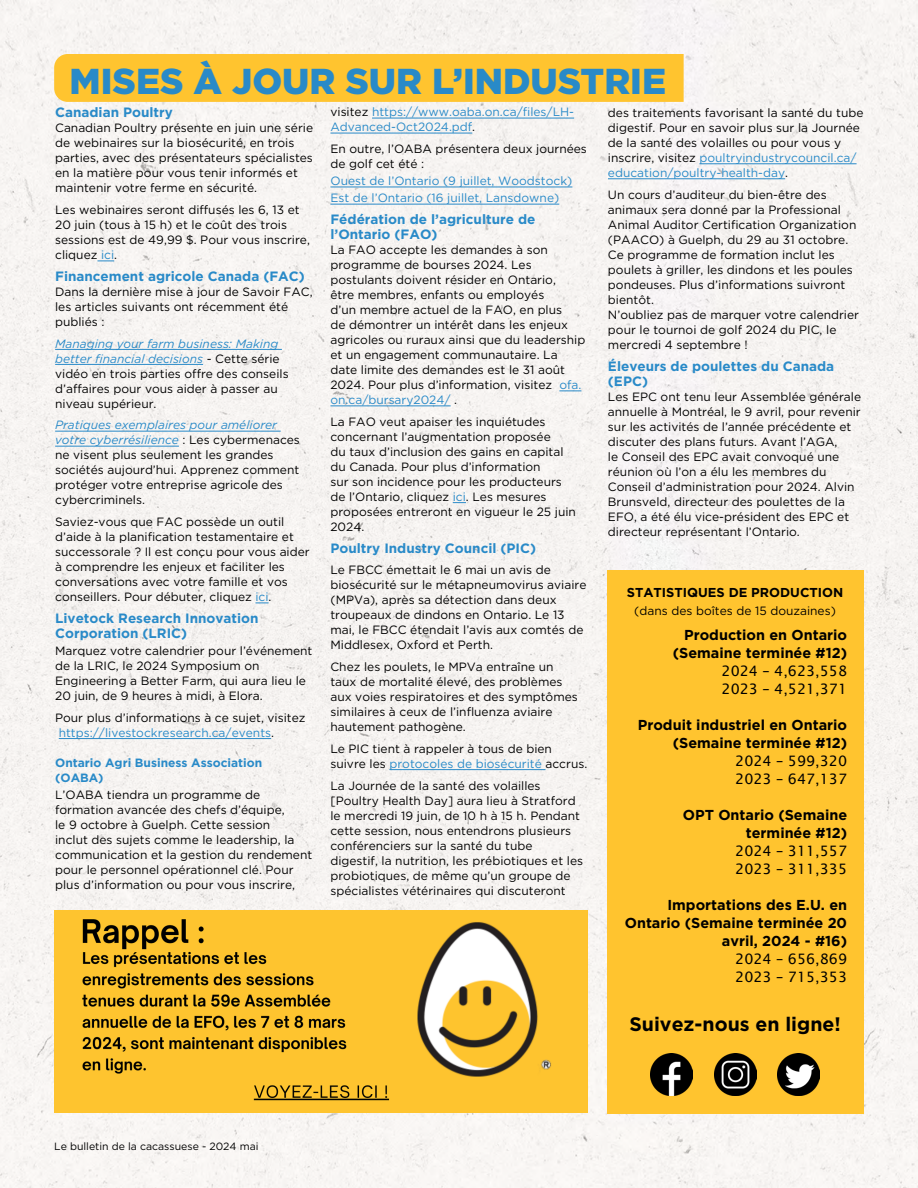
<style>
.page{position:relative;width:918px;height:1188px;background:#f7f4f2}
.page>*{position:absolute;margin:0;border:0;box-sizing:border-box;transform-origin:0 0}
.t1{font:900 36px "Gotham";color:#298ac8}
.t2{font:700 19.5px "Gotham";color:#000}
.t3{font:700 14.4px/18px "Gotham";color:#000;text-align:right}
.t4{font:14.4px/18px "Lucida Sans";color:#000}
.t5{font:700 13.5px/15px "Gotham";color:#298ac8}
.t6{font:700 12.9px "Gotham";color:#000}
.t7{font:12px/15px "Gotham";color:#000}
.t8{font:12px/15px "Gotham";color:#298ac8}
.t9{font:700 12px/15px "Gotham";color:#298ac8}
.t10{font:10.5px "Gotham";color:#000}
.s1{color:#298ac8}
.s2{font-style:italic;color:#298ac8}
.s3{color:#000}
</style>
<div class="page">
<div style="left:54px;top:54px;width:630px;height:48px;background:#ffc42f"></div>
<img style="left:54px;top:911px;width:533px;height:202px">
<div style="left:607px;top:570px;width:256px;height:544px;background:#ffc42f"></div>
<img style="left:651px;top:1054px;width:41px;height:42px">
<img style="left:714px;top:1054px;width:42px;height:42px">
<img style="left:778px;top:1054px;width:42px;height:42px">
<svg style="left:97px;top:261px;width:17px;height:1px"></svg>
<hr style="left:55px;top:349px;width:227px;height:1px;background:#298ac8">
<hr style="left:55px;top:364px;width:148px;height:1px;background:#298ac8">
<hr style="left:55px;top:431px;width:226px;height:1px;background:#298ac8">
<hr style="left:55px;top:446px;width:124px;height:1px;background:#298ac8">
<svg style="left:255px;top:603px;width:14px;height:1px"></svg>
<hr style="left:59px;top:738px;width:212px;height:1px;background:#298ac8">
<hr style="left:372px;top:118px;width:202px;height:1px;background:#298ac8">
<hr style="left:330px;top:133px;width:142px;height:1px;background:#298ac8">
<hr style="left:330px;top:187px;width:242px;height:1px;background:#298ac8">
<hr style="left:330px;top:204px;width:229px;height:1px;background:#298ac8">
<svg style="left:559px;top:391px;width:22px;height:1px"></svg>
<hr style="left:330px;top:406px;width:121px;height:1px;background:#298ac8">
<svg style="left:453px;top:502px;width:13px;height:1px"></svg>
<hr style="left:389px;top:769px;width:156px;height:1px;background:#298ac8">
<hr style="left:699px;top:164px;width:158px;height:1px;background:#298ac8">
<hr style="left:608px;top:179px;width:177px;height:1px;background:#298ac8">
<h1 class="t1" style="left:70px;top:61px;width:598px">MISES À JOUR SUR L’INDUSTRIE</h1>
<p class="t5" style="left:55px;top:105px;width:119px">Canadian Poultry</p>
<p class="t7" style="left:55px;top:120px;width:259px">Canadian Poultry présente en juin une série de webinaires sur la biosécurité, en trois parties, avec des présentateurs spécialistes en la matière pour vous tenir informés et maintenir votre ferme en sécurité.</p>
<p class="t7" style="left:55px;top:202px;width:256px">Les webinaires seront diffusés les 6, 13 et 20 juin (tous à 15 h) et le coût des trois sessions est de 49,99 $. Pour vous inscrire, cliquez <span class="s1">ici</span>.</p>
<p class="t5" style="left:55px;top:268px;width:251px">Financement agricole Canada (FAC)</p>
<p class="t7" style="left:55px;top:284px;width:259px">Dans la dernière mise à jour de Savoir FAC, les articles suivants ont récemment été publiés :</p>
<p class="t7" style="left:55px;top:336px;width:235px"><span class="s2">Managing your farm business: Making better financial decisions</span> - Cette série vidéo en trois parties offre des conseils d’affaires pour vous aider à passer au niveau supérieur.</p>
<p class="t7" style="left:55px;top:417px;width:246px"><span class="s2">Pratiques exemplaires pour améliorer votre cyberrésilience</span> : Les cybermenaces ne visent plus seulement les grandes sociétés aujourd’hui. Apprenez comment protéger votre entreprise agricole des cybercriminels.</p>
<p class="t7" style="left:55px;top:514px;width:256px">Saviez-vous que FAC possède un outil d’aide à la planification testamentaire et successorale ? Il est conçu pour vous aider à comprendre les enjeux et faciliter les conversations avec votre famille et vos conseillers. Pour débuter, cliquez <span class="s1">ici</span>.</p>
<p class="t5" style="left:55px;top:610px;width:205px">Livetock Research Innovation<br>Corporation (LRIC)</p>
<p class="t7" style="left:55px;top:643px;width:259px">Marquez votre calendrier pour l’événement de la LRIC, le 2024 Symposium on Engineering a Better Farm, qui aura lieu le 20 juin, de 9 heures à midi, à Elora.</p>
<p class="t7" style="left:59px;top:710px;width:248px;text-indent:-4px">Pour plus d’informations à ce sujet, visitez <span class="s1">https://livestockresearch.ca/events</span>.</p>
<p class="t9" style="left:55px;top:755px;width:209px">Ontario Agri Business Association (OABA)</p>
<p class="t7" style="left:55px;top:787px;width:259px">L’OABA tiendra un programme de formation avancée des chefs d’équipe,<br>le 9 octobre à Guelph. Cette session<br>inclut des sujets comme le leadership, la communication et la gestion du rendement pour le personnel opérationnel clé. Pour plus d’information ou pour vous inscrire,</p>
<p class="t8" style="left:330px;top:104px;width:245px"><span class="s3">visitez</span> https://www.oaba.on.ca/files/LH-<br>Advanced-Oct2024.pdf<span class="s3">.</span></p>
<p class="t7" style="left:330px;top:141px;width:258px">En outre, l’OABA présentera deux journées de golf cet été :</p>
<p class="t8" style="left:330px;top:172px;width:243px;line-height:17.1px">Ouest de l’Ontario (9 juillet, Woodstock)<br>Est de l’Ontario (16 juillet, Lansdowne)</p>
<p class="t5" style="left:330px;top:212px;width:207px">Fédération de l’agriculture de l’Ontario (FAO)</p>
<p class="t7" style="left:330px;top:242px;width:256px">La FAO accepte les demandes à son programme de bourses 2024. Les postulants doivent résider en Ontario,<br>être membres, enfants ou employés<br>d’un membre actuel de la FAO, en plus<br>de démontrer un intérêt dans les enjeux agricoles ou ruraux ainsi que du leadership et un engagement communautaire. La date limite des demandes est le 31 août 2024. Pour plus d’information, visitez <span class="s1">ofa. on.ca/bursary2024/</span> .</p>
<p class="t7" style="left:330px;top:414px;width:247px">La FAO veut apaiser les inquiétudes concernant l’augmentation proposée<br>du taux d’inclusion des gains en capital du Canada. Pour plus d’information<br>sur son incidence pour les producteurs de l’Ontario, cliquez <span class="s1">ici</span>. Les mesures proposées entreront en vigueur le 25 juin 2024.</p>
<p class="t5" style="left:330px;top:540px;width:207px">Poultry Industry Council (PIC)</p>
<p class="t7" style="left:330px;top:562px;width:258px">Le FBCC émettait le 6 mai un avis de biosécurité sur le métapneumovirus aviaire (MPVa), après sa détection dans deux troupeaux de dindons en Ontario. Le 13 mai, le FBCC étendait l’avis aux comtés de Middlesex, Oxford et Perth.</p>
<p class="t7" style="left:330px;top:659px;width:249px">Chez les poulets, le MPVa entraîne un taux de mortalité élevé, des problèmes aux voies respiratoires et des symptômes similaires à ceux de l’influenza aviaire hautement pathogène.</p>
<p class="t7" style="left:330px;top:741px;width:258px">Le PIC tient à rappeler à tous de bien suivre les <span class="s1">protocoles de biosécurité</span> accrus.</p>
<p class="t7" style="left:330px;top:778px;width:254px">La Journée de la santé des volailles [Poultry Health Day] aura lieu à Stratford le mercredi 19 juin, de 10 h à 15 h. Pendant cette session, nous entendrons plusieurs conférenciers sur la santé du tube<br>digestif, la nutrition, les prébiotiques et les probiotiques, de même qu’un groupe de spécialistes vétérinaires qui discuteront</p>
<p class="t7" style="left:608px;top:105px;width:257px">des traitements favorisant la santé du tube digestif. Pour en savoir plus sur la Journée de la santé des volailles ou pour vous y inscrire, visitez <span class="s1">poultryindustrycouncil.ca/ education/poultry-health-day</span>.</p>
<p class="t7" style="left:608px;top:187px;width:253px">Un cours d’auditeur du bien-être des animaux sera donné par la Professional Animal Auditor Certification Organization (PAACO) à Guelph, du 29 au 31 octobre.<br>Ce programme de formation inclut les poulets à griller, les dindons et les poules pondeuses. Plus d’informations suivront bientôt.<br>N’oubliez pas de marquer votre calendrier pour le tournoi de golf 2024 du PIC, le mercredi 4 septembre !</p>
<p class="t5" style="left:608px;top:358px;width:228px">Éleveurs de poulettes du Canada (EPC)</p>
<p class="t7" style="left:608px;top:389px;width:255px">Les EPC ont tenu leur Assemblée générale annuelle à Montréal, le 9 avril, pour revenir sur les activités de l’année précédente et discuter des plans futurs. Avant l’AGA,<br>le Conseil des EPC avait convoqué une réunion où l’on a élu les membres du Conseil d’administration pour 2024. Alvin Brunsveld, directeur des poulettes de la EFO, a été élu vice-président des EPC et directeur représentant l’Ontario.</p>
<p class="t6" style="left:627px;top:585px;width:218px">STATISTIQUES DE PRODUCTION</p>
<p class="t7" style="left:634px;top:603px;width:203px">(dans des boîtes de 15 douzaines)</p>
<p class="t3" style="left:673px;top:625px;width:176px">Production en Ontario (Semaine terminée #12)</p>
<p class="t4" style="left:722px;top:661px;width:127px">2024 – 4,623,558<br>2023 – 4,521,371</p>
<p class="t3" style="left:638px;top:715px;width:211px">Produit industriel en Ontario (Semaine terminée #12)</p>
<p class="t4" style="left:735px;top:751px;width:113px">2024 – 599,320<br>2023 – 647,137</p>
<p class="t3" style="left:683px;top:805px;width:166px">OPT Ontario (Semaine terminée #12)</p>
<p class="t4" style="left:735px;top:841px;width:113px">2024 – 311,557<br>2023 – 311,335</p>
<p class="t3" style="left:625px;top:895px;width:224px">Importations des E.U. en<br>Ontario (Semaine terminée 20 avril, 2024 - #16)</p>
<p class="t4" style="left:735px;top:949px;width:113px">2024 – 656,869<br>2023 – 715,353</p>
<h2 class="t2" style="left:629px;top:1013px;width:213px">Suivez-nous en ligne!</h2>
<p class="t10" style="left:54px;top:1140px;width:206px">Le bulletin de la cacassuese - 2024 mai</p>
</div>
